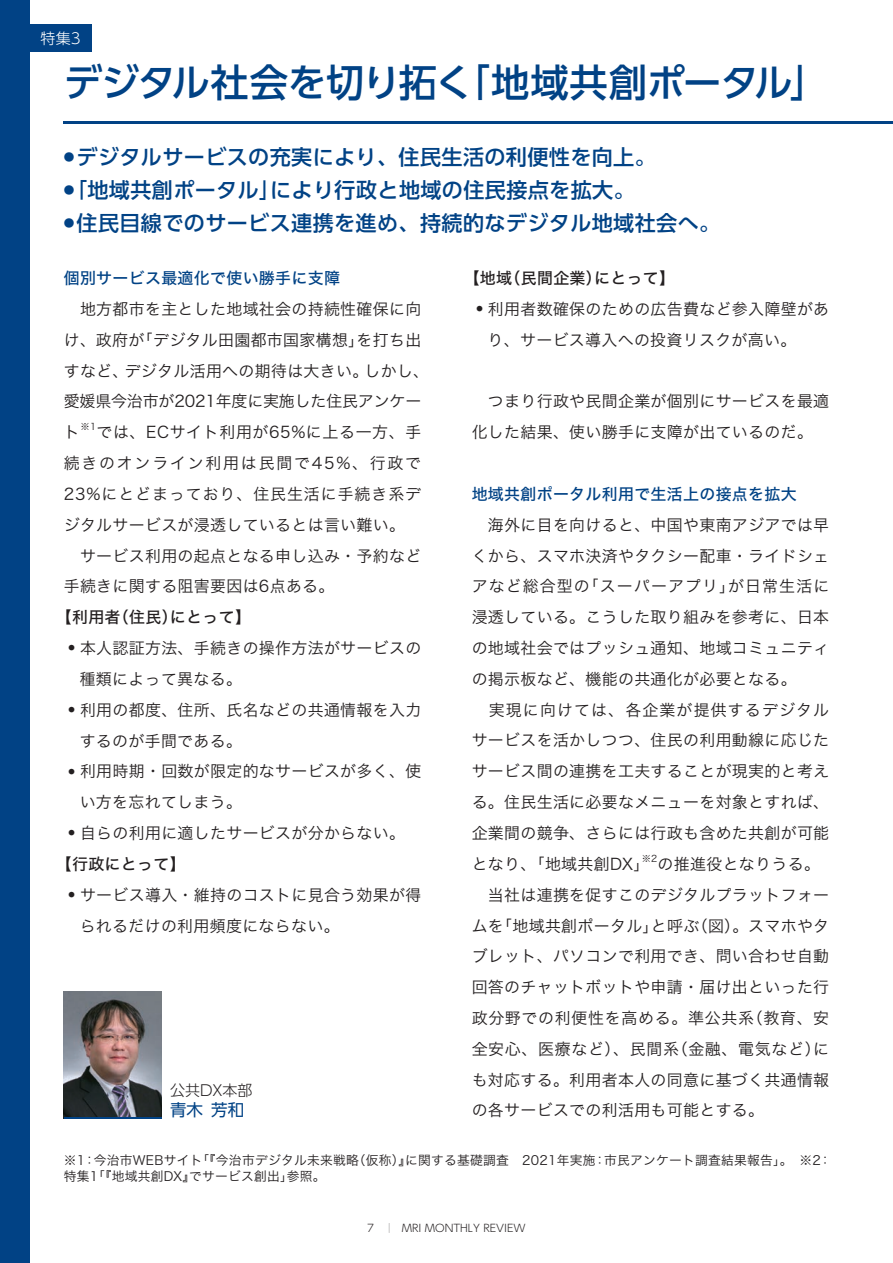
<style>
.page{position:relative;width:893px;height:1263px;background:#fff}
.page>*{position:absolute;margin:0;border:0;box-sizing:border-box;transform-origin:0 0}
.t1{font:500 38.25px "UD Shin Go Pro";letter-spacing:-.02em;color:#014285}
.t2{font:500 21px "UD Shin Go Pro";letter-spacing:.02em;color:#014285}
.t3{font:16.5px "UD Shin Go Pro";color:#014285}
.t4{font:15.9px/30.8px "Hira Kaku Std W3";letter-spacing:.02em;color:#231f20}
.t5{font:15.9px "Hira Kaku Std W5";letter-spacing:.02em;color:#014285}
.t6{font:15.9px "Hira Kaku Std W5";letter-spacing:.02em;color:#231f20}
.t7{font:300 15px "UD Shin Go Pro";color:#231f20}
.t8{font:300 15px "UD Shin Go Pro";color:#fff}
.t9{font:12.75px/16.5px "Hira Kaku Std W3";letter-spacing:.02em;color:#231f20}
.t10{font:300 10.5px "UD Shin Go Pro";color:#231f20}
.t11{font:9.3px "Hira Kaku Std W3";color:#231f20}
.s1{font-family:"Axis Std";font-weight:200}
</style>
<div class="page">
<hr style="left:64px;top:121px;width:829px;height:2px;background:#014285">
<div style="left:0;top:0;width:30px;height:1263px;background:#014285"></div>
<div style="left:0;top:24px;width:91px;height:28px;background:#014285"></div>
<img style="left:64px;top:992px;width:98px;height:125px">
<hr style="left:64px;top:1117px;width:98px;height:1px;background:#014285">
<p class="t8" style="left:41px;top:26px;width:42px">特集3</p>
<h1 class="t1" style="left:64px;top:52px;width:766px">デジタル社会を切り拓く「地域共創ポータル」</h1>
<h2 class="t2" style="left:64px;top:140px;width:593px"><sup>●</sup> デジタルサービスの充実により、住民生活の利便性を向上。</h2>
<h2 class="t2" style="left:64px;top:173px;width:572px"><sup>●</sup>「地域共創ポータル」により行政と地域の住民接点を拡大。</h2>
<h2 class="t2" style="left:64px;top:206px;width:658px"><sup>●</sup> 住民目線でのサービス連携を進め、持続的なデジタル地域社会へ。</h2>
<p class="t5" style="left:64px;top:266px;width:278px">個別サービス最適化で使い勝手に支障</p>
<p class="t4" style="left:64px;top:293px;width:367px">　地方都市を主とした地域社会の持続性確保に向け、政府が「デジタル田園都市国家構想」を打ち出すなど、デジタル活用への期待は大きい。しかし、愛媛県今治市が2021年度に実施した住民アンケート</p>
<p class="t11" style="left:80px;top:420px;width:17px">※1</p>
<p class="t4" style="left:64px;top:417px;width:359px;text-indent:33px">では、ECサイト利用が65%に上る一方、手続きのオンライン利用は民間で45%、行政で<br>23%にとどまっており、住民生活に手続き系デジタルサービスが浸透しているとは言い難い。　サービス利用の起点となる申し込み・予約など手続きに関する阻害要因は6点ある。</p>
<p class="t6" style="left:56px;top:605px;width:197px">【利用者（住民）にとって】</p>
<p class="t4" style="left:80px;top:632px;width:343px;text-indent:-11px"><sup>●</sup> 本人認証方法、手続きの操作方法がサービスの種類によって異なる。</p>
<p class="t4" style="left:80px;top:694px;width:343px;text-indent:-11px"><sup>●</sup> 利用の都度、住所、氏名などの共通情報を入力するのが手間である。</p>
<p class="t4" style="left:80px;top:756px;width:343px;text-indent:-11px"><sup>●</sup> 利用時期・回数が限定的なサービスが多く、使い方を忘れてしまう。</p>
<p class="t4" style="left:69px;top:817px;width:338px"><sup>●</sup> 自らの利用に適したサービスが分からない。</p>
<p class="t6" style="left:56px;top:852px;width:131px">【行政にとって】</p>
<p class="t4" style="left:80px;top:879px;width:343px;text-indent:-11px"><sup>●</sup> サービス導入・維持のコストに見合う効果が得られるだけの利用頻度にならない。</p>
<p class="t7" style="left:170px;top:1078px;width:84px">公共DX本部</p>
<p class="t3" style="left:170px;top:1097px;width:76px">青木芳和</p>
<p class="t6" style="left:464px;top:266px;width:213px">【地域（民間企業）にとって】</p>
<p class="t4" style="left:488px;top:293px;width:343px;text-indent:-11px"><sup>●</sup> 利用者数確保のための広告費など参入障壁があり、サービス導入への投資リスクが高い。</p>
<p class="t4" style="left:472px;top:386px;width:359px">　つまり行政や民間企業が個別にサービスを最適化した結果、使い勝手に支障が出ているのだ。</p>
<p class="t5" style="left:472px;top:482px;width:326px">地域共創ポータル利用で生活上の接点を拡大</p>
<p class="t4" style="left:472px;top:509px;width:359px">　海外に目を向けると、中国や東南アジアでは早くから、スマホ決済やタクシー配車・ライドシェアなど総合型の「スーパーアプリ」が日常生活に浸透している。こうした取り組みを参考に、日本の地域社会ではプッシュ通知、地域コミュニティの掲示板など、機能の共通化が必要となる。<br>　実現に向けては、各企業が提供するデジタルサービスを活かしつつ、住民の利用動線に応じたサービス間の連携を工夫することが現実的と考える。住民生活に必要なメニューを対象とすれば、企業間の競争、さらには行政も含めた共創が可能となり、「地域共創DX」</p>
<p class="t11" style="left:642px;top:851px;width:17px">※2</p>
<p class="t4" style="left:472px;top:848px;width:359px;text-indent:186px">の推進役となりうる。　当社は連携を促すこのデジタルプラットフォームを「地域共創ポータル」と呼ぶ（図）。スマホやタブレット、パソコンで利用でき、問い合わせ自動回答のチャットボットや申請・届け出といった行政分野での利便性を高める。準公共系（教育、安全安心、医療など）、民間系（金融、電気など）にも対応する。利用者本人の同意に基づく共通情報の各サービスでの利活用も可能とする。</p>
<p class="t9" style="left:64px;top:1151px;width:769px">※1：今治市WEBサイト「『今治市デジタル未来戦略（仮称）』に関する基礎調査　2021年実施：市民アンケート調査結果報告」。　※2：特集1「『地域共創DX』でサービス創出」参照。　</p>
<p class="t10" style="left:367px;top:1219px;width:160px">7 <span class="s1">｜</span> MRI MONTHLY REVIEW</p>
</div>
